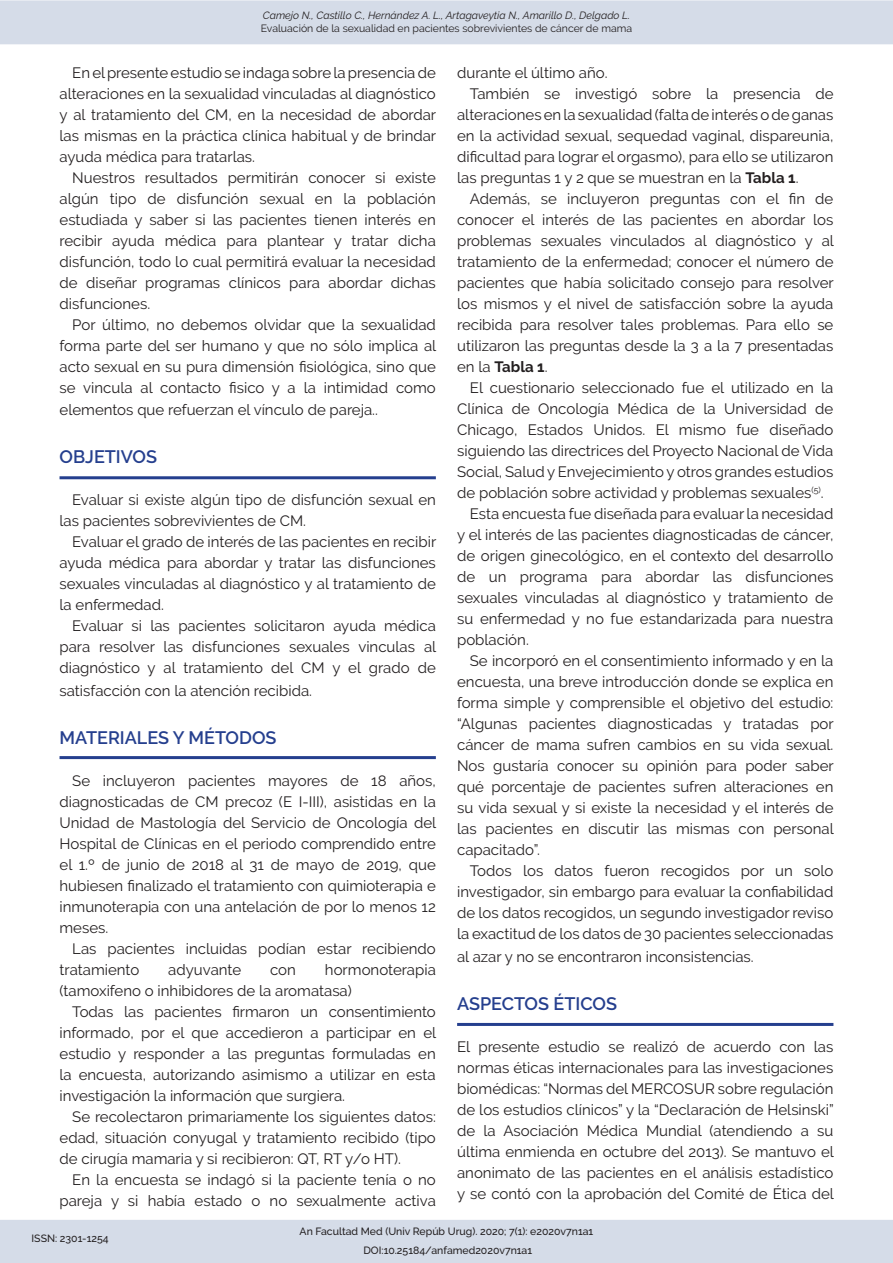
<style>
.page{position:relative;width:893px;height:1263px;background:#fff}
.page>*{position:absolute;margin:0;border:0;box-sizing:border-box;transform-origin:0 0}
.t1{font:600 18px "Raleway";color:#253f8e}
.t2{font:15px/21px "Raleway";color:#231f20;text-align:justify}
.t3{font:500 10.5px "Raleway";color:#231f20}
.t4{font:italic 10.5px "Raleway";color:#231f20}
.t5{font:10.5px "Raleway";color:#231f20}
.s1{font-weight:700}
</style>
<div class="page">
<div style="left:0;top:1220px;width:893px;height:43px;background:#d5dce8"></div>
<hr style="left:457px;top:1023px;width:376px;height:3px;background:#253f8e">
<hr style="left:60px;top:756px;width:376px;height:3px;background:#253f8e">
<hr style="left:60px;top:476px;width:376px;height:3px;background:#253f8e">
<div style="left:1px;top:1px;width:891px;height:43px;background:#d5dce8"></div>
<div style="left:0;top:0;width:893px;height:44px;border:2px solid #d5dce8"></div>
<p class="t4" style="left:263px;top:9px;width:369px">Camejo N., Castillo C., Hernández A. L., Artagaveytia N., Amarillo D., Delgado L.</p>
<p class="t5" style="left:261px;top:23px;width:373px">Evaluación de la sexualidad en pacientes sobrevivientes de cáncer de mama</p>
<p class="t2" style="left:60px;top:62px;width:378px;text-indent:13px">En el presente estudio se indaga sobre la presencia de alteraciones en la sexualidad vinculadas al diagnóstico y al tratamiento del CM, en la necesidad de abordar las mismas en la práctica clínica habitual y de brindar ayuda médica para tratarlas.</p>
<p class="t2" style="left:60px;top:167px;width:378px;text-indent:13px">Nuestros resultados permitirán conocer si existe algún tipo de disfunción sexual en la población estudiada y saber si las pacientes tienen interés en recibir ayuda médica para plantear y tratar dicha disfunción, todo lo cual permitirá evaluar la necesidad de diseñar programas clínicos para abordar dichas disfunciones.</p>
<p class="t2" style="left:60px;top:314px;width:378px;text-indent:13px">Por último, no debemos olvidar que la sexualidad forma parte del ser humano y que no sólo implica al acto sexual en su pura dimensión fisiológica, sino que se vincula al contacto fisico y a la intimidad como</p>
<p class="t2" style="left:60px;top:400px;width:320px">elementos que refuerzan el vínculo de pareja..</p>
<p class="t1" style="left:60px;top:447px;width:99px">OBJETIVOS</p>
<p class="t2" style="left:60px;top:490px;width:378px;text-indent:13px">Evaluar si existe algún tipo de disfunción sexual en las pacientes sobrevivientes de CM.</p>
<p class="t2" style="left:60px;top:532px;width:378px;text-indent:13px">Evaluar el grado de interés de las pacientes en recibir ayuda médica para abordar y tratar las disfunciones sexuales vinculadas al diagnóstico y al tratamiento de la enfermedad.</p>
<p class="t2" style="left:60px;top:616px;width:378px;text-indent:13px">Evaluar si las pacientes solicitaron ayuda médica para resolver las disfunciones sexuales vinculas al diagnóstico y al tratamiento del CM y el grado de</p>
<p class="t2" style="left:60px;top:680px;width:254px">satisfacción con la atención recibida.</p>
<p class="t1" style="left:60px;top:727px;width:218px">MATERIALES Y MÉTODOS</p>
<p class="t2" style="left:60px;top:770px;width:378px;text-indent:13px">Se incluyeron pacientes mayores de 18 años, diagnosticadas de CM precoz (E I-III), asistidas en la Unidad de Mastología del Servicio de Oncología del Hospital de Clínicas en el periodo comprendido entre el 1.º de junio de 2018 al 31 de mayo de 2019, que hubiesen finalizado el tratamiento con quimioterapia e inmunoterapia con una antelación de por lo menos 12 meses.</p>
<p class="t2" style="left:60px;top:938px;width:378px;text-indent:13px">Las pacientes incluidas podían estar recibiendo tratamiento</p>
<p class="t2" style="left:60px;top:959px;width:378px;text-indent:265px">hormonoterapia (tamoxifeno o inhibidores de la aromatasa)</p>
<p class="t2" style="left:60px;top:1001px;width:378px;text-indent:13px">Todas las pacientes firmaron un consentimiento informado, por el que accedieron a participar en el estudio y responder a las preguntas formuladas en la encuesta, autorizando asimismo a utilizar en esta investigación la información que surgiera.</p>
<p class="t2" style="left:60px;top:1106px;width:378px;text-indent:13px">Se recolectaron primariamente los siguientes datos: edad, situación conyugal y tratamiento recibido (tipo de cirugía mamaria y si recibieron: QT, RT y/o HT).</p>
<p class="t2" style="left:60px;top:1169px;width:378px;text-align:right">En la encuesta se indagó si la paciente tenía o no pareja y si había estado o no sexualmente activa</p>
<p class="t2" style="left:168px;top:959px;width:74px">adyuvante</p>
<p class="t2" style="left:270px;top:959px;width:27px">con</p>
<p class="t2" style="left:457px;top:62px;width:152px">durante el último año.</p>
<p class="t2" style="left:457px;top:83px;width:378px;text-indent:13px">También se investigó sobre la presencia de alteraciones en la sexualidad (falta de interés o de ganas en la actividad sexual, sequedad vaginal, dispareunia, dificultad para lograr el orgasmo), para ello se utilizaron las preguntas 1 y 2 que se muestran en la <span class="s1">Tabla 1</span>.</p>
<p class="t2" style="left:457px;top:188px;width:378px;text-indent:13px">Además, se incluyeron preguntas con el fin de conocer el interés de las pacientes en abordar los problemas sexuales vinculados al diagnóstico y al tratamiento de la enfermedad; conocer el número de pacientes que había solicitado consejo para resolver los mismos y el nivel de satisfacción sobre la ayuda recibida para resolver tales problemas. Para ello se utilizaron las preguntas desde la 3 a la 7 presentadas en la <span class="s1">Tabla 1</span>.</p>
<p class="t2" style="left:457px;top:377px;width:378px;text-indent:13px">El cuestionario seleccionado fue el utilizado en la Clínica de Oncología Médica de la Universidad de Chicago, Estados Unidos. El mismo fue diseñado siguiendo las directrices del Proyecto Nacional de Vida Social, Salud y Envejecimiento y otros grandes estudios de población sobre actividad y problemas sexuales<sup>(5)</sup>.</p>
<p class="t2" style="left:457px;top:503px;width:378px;text-indent:13px">Esta encuesta fue diseñada para evaluar la necesidad y el interés de las pacientes diagnosticadas de cáncer, de origen ginecológico, en el contexto del desarrollo de un programa para abordar las disfunciones sexuales vinculadas al diagnóstico y tratamiento de su enfermedad y no fue estandarizada para nuestra población.</p>
<p class="t2" style="left:457px;top:650px;width:378px;text-indent:13px">Se incorporó en el consentimiento informado y en la encuesta, una breve introducción donde se explica en forma simple y comprensible el objetivo del estudio: “Algunas pacientes diagnosticadas y tratadas por cáncer de mama sufren cambios en su vida sexual.<br>Nos gustaría conocer su opinión para poder saber qué porcentaje de pacientes sufren alteraciones en su vida sexual y si existe la necesidad y el interés de las pacientes en discutir las mismas con personal capacitado”.</p>
<p class="t2" style="left:457px;top:860px;width:378px;text-indent:13px">Todos los datos fueron recogidos por un solo investigador, sin embargo para evaluar la confiabilidad de los datos recogidos, un segundo investigador reviso la exactitud de los datos de 30 pacientes seleccionadas</p>
<p class="t2" style="left:457px;top:946px;width:298px">al azar y no se encontraron inconsistencias.</p>
<p class="t1" style="left:457px;top:993px;width:161px">ASPECTOS ÉTICOS</p>
<p class="t2" style="left:457px;top:1036px;width:378px">El presente estudio se realizó de acuerdo con las normas éticas internacionales para las investigaciones biomédicas: “Normas del MERCOSUR sobre regulación de los estudios clínicos” y la “Declaración de Helsinski” de la Asociación Médica Mundial (atendiendo a su última enmienda en octubre del 2013). Se mantuvo el anonimato de las pacientes en el análisis estadístico y se contó con la aprobación del Comité de Ética del</p>
<p class="t3" style="left:32px;top:1232px;width:79px">ISSN: 2301-1254</p>
<p class="t3" style="left:300px;top:1225px;width:295px">An Facultad Med (Univ Repúb Urug). 2020; 7(1): e2020v7n1a1</p>
<p class="t3" style="left:363px;top:1245px;width:170px">DOI:10.25184/anfamed2020v7n1a1</p>
</div>
